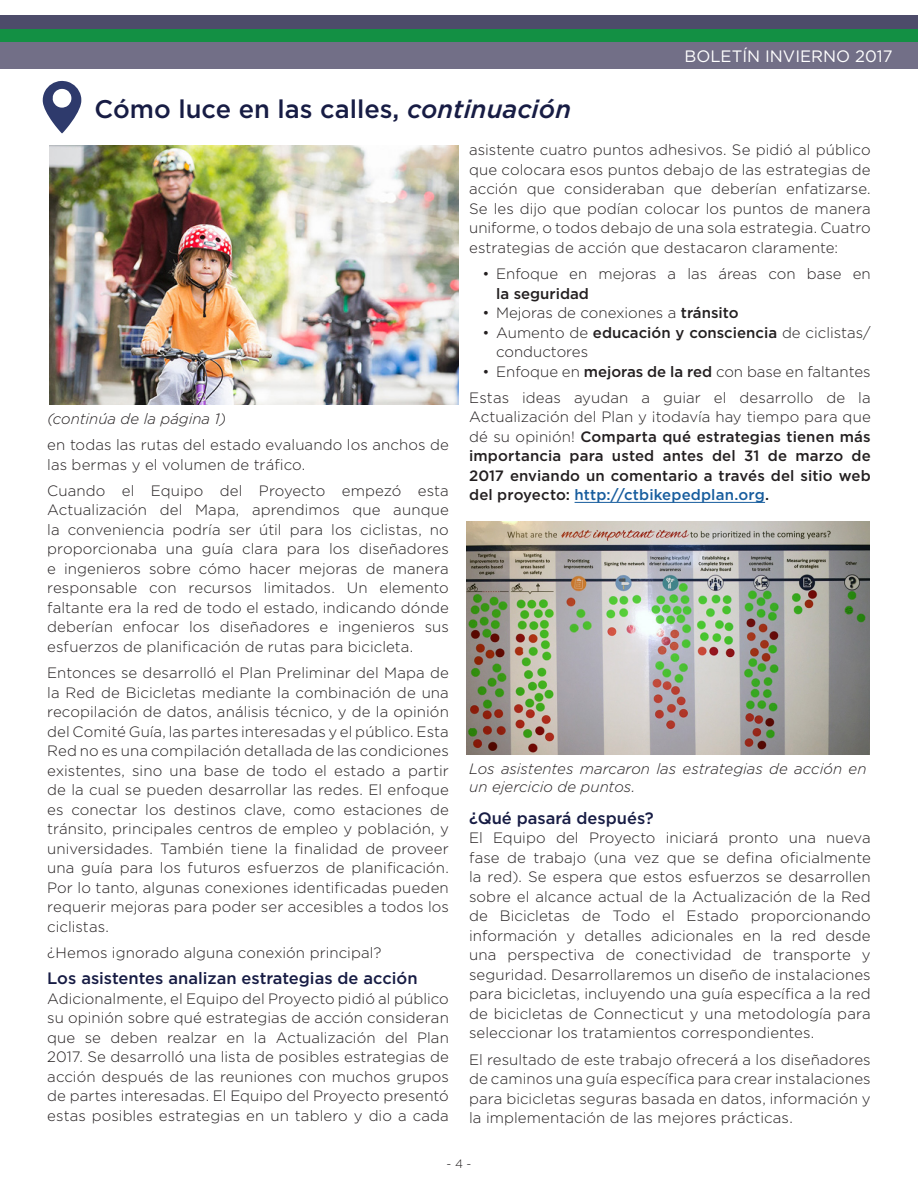
<style>
.page{position:relative;width:918px;height:1188px;background:#fff}
.page>*{position:absolute;margin:0;border:0;box-sizing:border-box;transform-origin:0 0}
.t1{font:500 25.5px "Gotham";color:#171c44}
.Header_2{font:500 16.5px "Gotham";color:#171c44}
.t2{font:16.5px "Gotham";color:#fff}
.Body_Text{font:300 15px/19.5px "Gotham";letter-spacing:.005em;color:#231f20;text-align:justify}
.Body_after_bullets{font:500 15px/19.5px "Gotham";letter-spacing:.01em;color:#231f20;text-align:justify}
.Body_Text-2{font:italic 300 15px/18px "Gotham";color:#231f20}
.Body_Text-3{font:300 12px "Gotham";color:#231f20}
.s1{font-style:italic}
.s2{font-weight:500}
.s3{font-weight:300}
.s4{color:#175d9e}
</style>
<div class="page">
<div style="left:0;top:42px;width:918px;height:27px;background:#726f87"></div>
<div style="left:0;top:28px;width:918px;height:14px;background:#139044"></div>
<div style="left:0;top:15px;width:918px;height:13px;background:#4d4c6a"></div>
<hr style="left:575px;top:502px;width:190px;height:1px;background:#175d9e">
<img style="left:466px;top:522px;width:404px;height:232px">
<img style="left:49px;top:146px;width:410px;height:259px">
<svg style="left:42px;top:81px;width:39px;height:52px"></svg>
<p class="t1" style="left:94px;top:92px;width:478px">Cómo luce en las calles, <span class="s1">continuación</span></p>
<p class="t2" style="left:684px;top:46px;width:210px">BOLETÍN INVIERNO 2017</p>
<p class="Body_Text-2" style="left:47px;top:409px;width:180px">(continúa de la página 1)</p>
<p class="Body_Text" style="left:47px;top:435px;width:403px">en todas las rutas del estado evaluando los anchos de las bermas y el volumen de tráfico.</p>
<p class="Body_Text" style="left:47px;top:480px;width:403px">Cuando el Equipo del Proyecto empezó esta Actualización del Mapa, aprendimos que aunque la conveniencia podría ser útil para los ciclistas, no proporcionaba una guía clara para los diseñadores e ingenieros sobre cómo hacer mejoras de manera responsable con recursos limitados. Un elemento faltante era la red de todo el estado, indicando dónde deberían enfocar los diseñadores e ingenieros sus esfuerzos de planificación de rutas para bicicleta.</p>
<p class="Body_Text" style="left:47px;top:663px;width:403px">Entonces se desarrolló el Plan Preliminar del Mapa de la Red de Bicicletas mediante la combinación de una recopilación de datos, análisis técnico, y de la opinión del Comité Guía, las partes interesadas y el público. Esta Red no es una compilación detallada de las condiciones existentes, sino una base de todo el estado a partir de la cual se pueden desarrollar las redes. El enfoque es conectar los destinos clave, como estaciones de tránsito, principales centros de empleo y población, y universidades. También tiene la finalidad de proveer una guía para los futuros esfuerzos de planificación.<br>Por lo tanto, algunas conexiones identificadas pueden requerir mejoras para poder ser accesibles a todos los ciclistas.</p>
<p class="Body_Text" style="left:47px;top:942px;width:336px">¿Hemos ignorado alguna conexión principal?</p>
<p class="Header_2" style="left:47px;top:968px;width:372px">Los asistentes analizan estrategias de acción</p>
<p class="Body_Text" style="left:47px;top:988px;width:403px">Adicionalmente, el Equipo del Proyecto pidió al público su opinión sobre qué estrategias de acción consideran que se deben realzar en la Actualización del Plan 2017. Se desarrolló una lista de posibles estrategias de acción después de las reuniones con muchos grupos de partes interesadas. El Equipo del Proyecto presentó estas posibles estrategias en un tablero y dio a cada</p>
<p class="Body_Text" style="left:469px;top:140px;width:403px">asistente cuatro puntos adhesivos. Se pidió al público que colocara esos puntos debajo de las estrategias de acción que consideraban que deberían enfatizarse.<br>Se les dijo que podían colocar los puntos de manera uniforme, o todos debajo de una sola estrategia. Cuatro estrategias de acción que destacaron claramente:</p>
<p class="Body_Text" style="left:496px;top:264px;width:376px;text-indent:-14px">• Enfoque en mejoras a las áreas con base en <span class="s2">la seguridad</span></p>
<p class="Body_Text" style="left:483px;top:303px;width:257px">• Mejoras de conexiones a <span class="s2">tránsito</span></p>
<p class="Body_Text" style="left:496px;top:322px;width:376px;text-indent:-14px">• Aumento de <span class="s2">educación y consciencia</span> de ciclistas/ conductores</p>
<p class="Body_Text" style="left:483px;top:361px;width:390px">• Enfoque en <span class="s2">mejoras de la red</span> con base en faltantes</p>
<p class="Body_after_bullets" style="left:469px;top:388px;width:403px"><span class="s3">Estas ideas ayudan a guiar el desarrollo de la Actualización del Plan y ¡todavía hay tiempo para que dé su opinión!</span> Comparta qué estrategias tienen más importancia para usted antes del 31 de marzo de 2017 enviando un comentario a través del sitio web del proyecto: <span class="s4">http://ctbikepedplan.org</span>.</p>
<p class="Body_Text-2" style="left:469px;top:759px;width:399px">Los asistentes marcaron las estrategias de acción en un ejercicio de puntos.</p>
<p class="Header_2" style="left:469px;top:807px;width:186px">¿Qué pasará después?</p>
<p class="Body_Text" style="left:469px;top:828px;width:403px">El Equipo del Proyecto iniciará pronto una nueva fase de trabajo (una vez que se defina oficialmente la red). Se espera que estos esfuerzos se desarrollen sobre el alcance actual de la Actualización de la Red de Bicicletas de Todo el Estado proporcionando información y detalles adicionales en la red desde una perspectiva de conectividad de transporte y seguridad. Desarrollaremos un diseño de instalaciones para bicicletas, incluyendo una guía específica a la red de bicicletas de Connecticut y una metodología para seleccionar los tratamientos correspondientes.</p>
<p class="Body_Text" style="left:469px;top:1049px;width:403px">El resultado de este trabajo ofrecerá a los diseñadores de caminos una guía específica para crear instalaciones para bicicletas seguras basada en datos, información y la implementación de las mejores prácticas.</p>
<p class="Body_Text-3" style="left:447px;top:1157px;width:26px">- 4 -</p>
</div>
